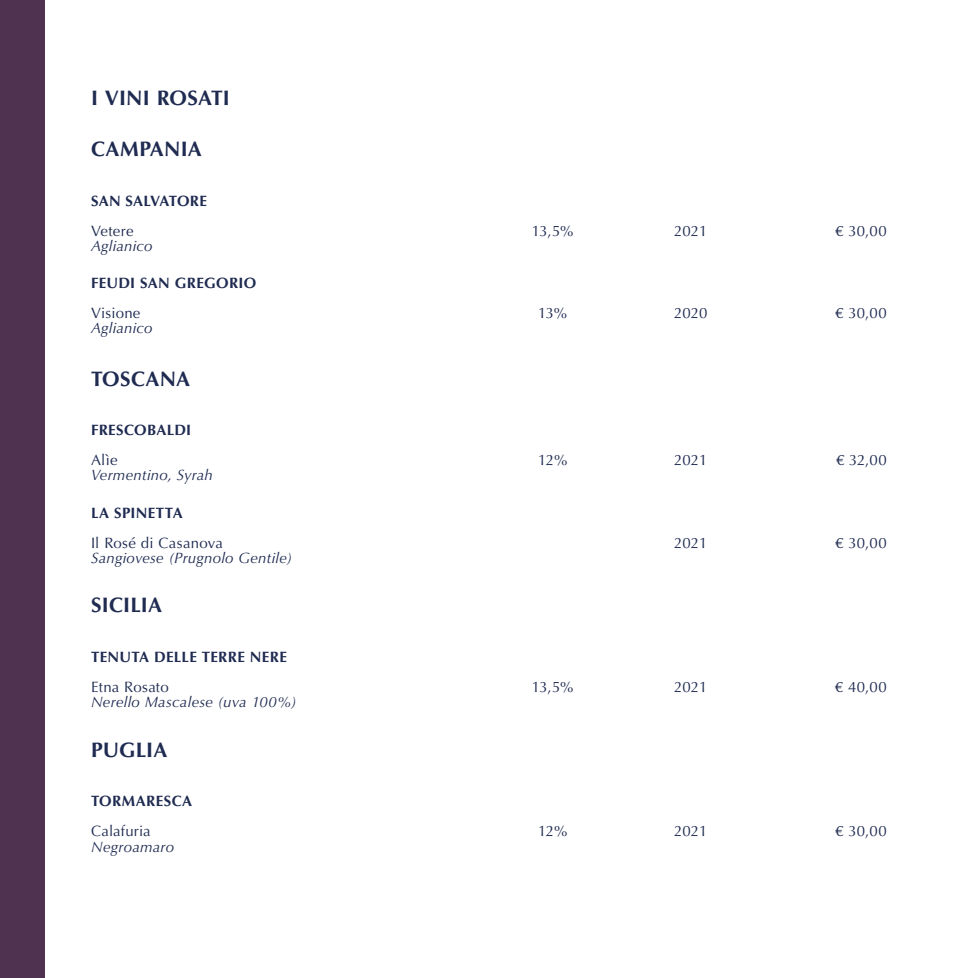
<style>
.page{position:relative;width:978px;height:978px;background:#fff}
.page>*{position:absolute;margin:0;border:0;box-sizing:border-box;transform-origin:0 0}
.t1{font:700 21px "Optima LT Std";letter-spacing:.01em;color:#1f2b51}
.t2{font:15px "Optima LT Std";letter-spacing:.005em;color:#1f2b51}
.t3{font:italic 15px "Optima LT Std";letter-spacing:.015em;color:#1f2b51}
.t4{font:700 15px "Optima LT Std";letter-spacing:.02em;color:#1f2b51}
</style>
<div class="page">
<div style="left:0;top:0;width:45px;height:978px;background:#4f3250"></div>
<p class="t1" style="left:91px;top:85px;width:140px">I VINI ROSATI</p>
<p class="t1" style="left:91px;top:137px;width:112px">CAMPANIA</p>
<p class="t4" style="left:91px;top:192px;width:117px">SAN SALVATORE</p>
<p class="t2" style="left:91px;top:222px;width:44px">Vetere</p>
<p class="t2" style="left:532px;top:222px;width:43px">13,5%</p>
<p class="t2" style="left:674px;top:222px;width:35px">2021</p>
<p class="t2" style="left:835px;top:222px;width:53px">€ 30,00</p>
<p class="t3" style="left:91px;top:237px;width:63px">Aglianico</p>
<p class="t4" style="left:91px;top:274px;width:167px">FEUDI SAN GREGORIO</p>
<p class="t2" style="left:91px;top:304px;width:51px">Visione</p>
<p class="t2" style="left:538px;top:304px;width:30px">13%</p>
<p class="t2" style="left:674px;top:304px;width:35px">2020</p>
<p class="t2" style="left:835px;top:304px;width:53px">€ 30,00</p>
<p class="t3" style="left:91px;top:319px;width:63px">Aglianico</p>
<p class="t1" style="left:91px;top:366px;width:101px">TOSCANA</p>
<p class="t4" style="left:91px;top:421px;width:102px">FRESCOBALDI</p>
<p class="t2" style="left:91px;top:451px;width:28px">Alìe</p>
<p class="t2" style="left:538px;top:451px;width:31px">12%</p>
<p class="t2" style="left:674px;top:451px;width:35px">2021</p>
<p class="t2" style="left:836px;top:451px;width:52px">€ 32,00</p>
<p class="t3" style="left:91px;top:467px;width:123px">Vermentino, Syrah</p>
<p class="t4" style="left:91px;top:504px;width:93px">LA SPINETTA</p>
<p class="t2" style="left:91px;top:534px;width:133px">Il Rosé di Casanova</p>
<p class="t2" style="left:674px;top:534px;width:35px">2021</p>
<p class="t2" style="left:835px;top:534px;width:53px">€ 30,00</p>
<p class="t3" style="left:91px;top:549px;width:203px">Sangiovese (Prugnolo Gentile)</p>
<p class="t1" style="left:91px;top:593px;width:73px">SICILIA</p>
<p class="t4" style="left:91px;top:648px;width:197px">TENUTA DELLE TERRE NERE</p>
<p class="t2" style="left:91px;top:678px;width:79px">Etna Rosato</p>
<p class="t2" style="left:532px;top:678px;width:43px">13,5%</p>
<p class="t2" style="left:674px;top:678px;width:35px">2021</p>
<p class="t2" style="left:835px;top:678px;width:54px">€ 40,00</p>
<p class="t3" style="left:91px;top:693px;width:207px">Nerello Mascalese (uva 100%)</p>
<p class="t1" style="left:91px;top:737px;width:78px">PUGLIA</p>
<p class="t4" style="left:91px;top:793px;width:103px">TORMARESCA</p>
<p class="t2" style="left:91px;top:823px;width:61px">Calafuria</p>
<p class="t2" style="left:538px;top:823px;width:31px">12%</p>
<p class="t2" style="left:674px;top:823px;width:35px">2021</p>
<p class="t2" style="left:835px;top:823px;width:53px">€ 30,00</p>
<p class="t3" style="left:91px;top:838px;width:85px">Negroamaro</p>
</div>
